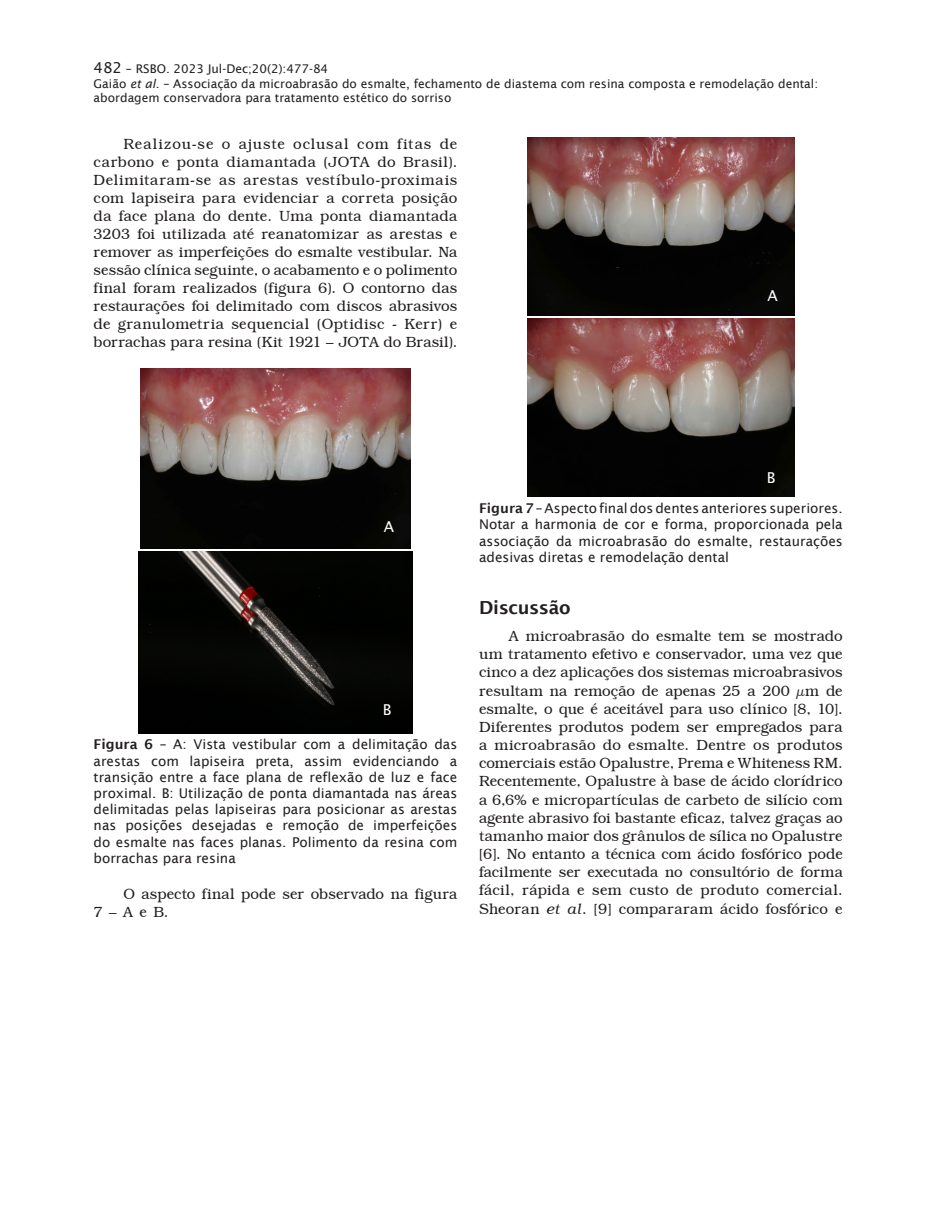
<style>
.page{position:relative;width:936px;height:1206px;background:#fff}
.page>*{position:absolute;margin:0;border:0;box-sizing:border-box;transform-origin:0 0}
.t1{font:600 18px "Lucida Sans";letter-spacing:-.02em;color:#231f20}
.t2{font:300 15px/18.1px "Bookman IT Cby BT";letter-spacing:.005em;color:#231f20;text-align:justify}
.t3{font:15px "Lucida Sans";color:#fff}
.t4{font:13.5px/16.2px "Lucida Sans";color:#231f20;text-align:justify}
.t5{font:12px/14.4px "Lucida Sans";color:#231f20}
.s1{font-size:15px}
.s2{font-style:italic}
.s3{font-weight:600}
</style>
<div class="page">
<img style="left:140px;top:368px;width:270px;height:180px">
<img style="left:139px;top:551px;width:273px;height:182px">
<img style="left:527px;top:137px;width:267px;height:178px">
<img style="left:527px;top:318px;width:267px;height:178px">
<p class="t5" style="left:94px;top:62px;width:725px"><span class="s1">482</span> – RSBO. 2023 Jul-Dec;20(2):477-84<br>Gaião <span class="s2">et al</span>. – Associação da microabrasão do esmalte, fechamento de diastema com resina composta e remodelação dental: abordagem conservadora para tratamento estético do sorriso</p>
<p class="t2" style="left:94px;top:135px;width:365px;text-indent:30px">Realizou-se o ajuste oclusal com fitas de carbono e ponta diamantada (JOTA do Brasil).<br>Delimitaram-se as arestas vestíbulo-proximais com lapiseira para evidenciar a correta posição da face plana do dente. Uma ponta diamantada 3203 foi utilizada até reanatomizar as arestas e remover as imperfeições do esmalte vestibular. Na sessão clínica seguinte, o acabamento e o polimento final foram realizados (figura 6). O contorno das restaurações foi delimitado com discos abrasivos de granulometria sequencial (Optidisc - Kerr) e borrachas para resina (Kit 1921 – JOTA do Brasil).</p>
<p class="t3" style="left:767px;top:286px;width:12px">A</p>
<p class="t3" style="left:383px;top:518px;width:12px">A</p>
<p class="t3" style="left:382px;top:700px;width:10px">B</p>
<p class="t4" style="left:94px;top:736px;width:365px"><span class="s3">Figura 6</span> – A: Vista vestibular com a delimitação das arestas com lapiseira preta, assim evidenciando a transição entre a face plana de reflexão de luz e face proximal. B: Utilização de ponta diamantada nas áreas delimitadas pelas lapiseiras para posicionar as arestas nas posições desejadas e remoção de imperfeições do esmalte nas faces planas. Polimento da resina com borrachas para resina</p>
<p class="t2" style="left:94px;top:884px;width:365px;text-indent:30px">O aspecto final pode ser observado na figura<br>7 – A e B.</p>
<p class="t3" style="left:766px;top:469px;width:10px">B</p>
<p class="t4" style="left:479px;top:500px;width:365px"><span class="s3">Figura 7</span> – Aspecto final dos dentes anteriores superiores.<br>Notar a harmonia de cor e forma, proporcionada pela associação da microabrasão do esmalte, restaurações adesivas diretas e remodelação dental</p>
<p class="t1" style="left:479px;top:597px;width:93px">Discussão</p>
<p class="t2" style="left:479px;top:626px;width:365px;text-indent:30px">A microabrasão do esmalte tem se mostrado um tratamento efetivo e conservador, uma vez que cinco a dez aplicações dos sistemas microabrasivos resultam na remoção de apenas 25 a 200 μm de esmalte, o que é aceitável para uso clínico [8, 10].<br>Diferentes produtos podem ser empregados para a microabrasão do esmalte. Dentre os produtos comerciais estão Opalustre, Prema e Whiteness RM.<br>Recentemente, Opalustre à base de ácido clorídrico a 6,6% e micropartículas de carbeto de silício com agente abrasivo foi bastante eficaz, talvez graças ao tamanho maior dos grânulos de sílica no Opalustre [6]. No entanto a técnica com ácido fosfórico pode facilmente ser executada no consultório de forma fácil, rápida e sem custo de produto comercial.<br>Sheoran <span class="s2">et al</span>. [9] compararam ácido fosfórico e</p>
</div>
